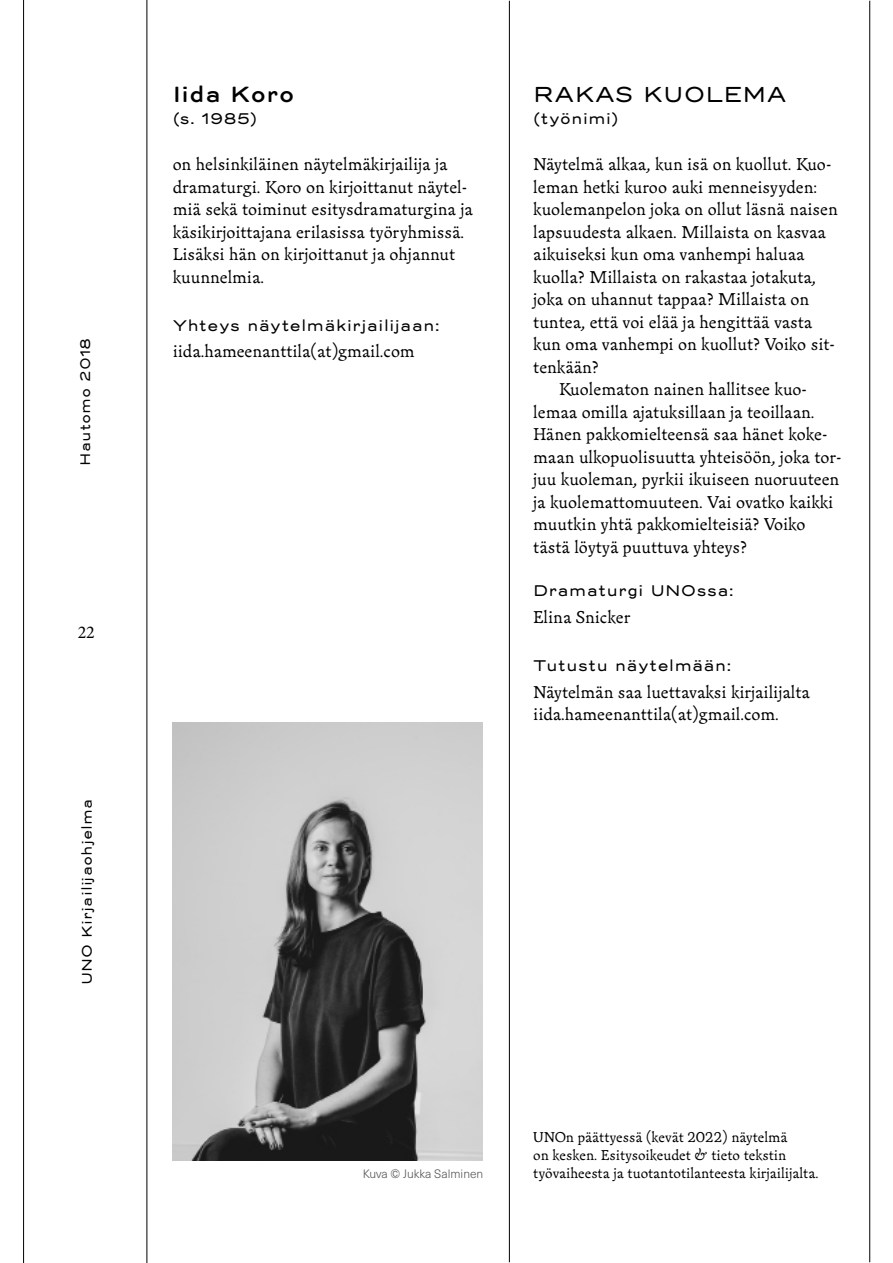
<style>
.page{position:relative;width:893px;height:1263px;background:#fff}
.page>*{position:absolute;margin:0;border:0;box-sizing:border-box;transform-origin:0 0}
.t1{font:21px "Trio Grotesk";color:#000}
.t2{font:500 21px "Trio Grotesk";color:#000}
.t3{font:18px/22.5px "Bookish";color:#000}
.t4{font:18px "Minion Pro";color:#000}
.t5{font:15px/18px "Bookish";color:#000}
.t6{font:15px "Trio Grotesk";color:#000}
.t7{font:13.5px "Trio Grotesk";color:#000}
.t8{font:300 12px "Neue Haas Unica W1 G";color:#575756}
</style>
<div class="page">
<hr style="left:23px;top:0;width:1px;height:1263px;background:#000">
<hr style="left:147px;top:0;width:1px;height:1263px;background:#000">
<hr style="left:509px;top:1px;width:1px;height:1261px;background:#000">
<hr style="left:869px;top:1px;width:1px;height:1261px;background:#000">
<img style="left:173px;top:723px;width:309px;height:438px">
<p class="t7" style="left:76px;top:466px;width:130px;rotate:-90deg">Hautomo 2018</p>
<p class="t4" style="left:78px;top:620px;width:19px">22</p>
<p class="t7" style="left:78px;top:985px;width:188px;rotate:-90deg">UNO Kirjailijaohjelma</p>
<p class="t2" style="left:173px;top:80px;width:123px">Iida Koro</p>
<p class="t6" style="left:173px;top:109px;width:86px">(s. 1985)</p>
<p class="t3" style="left:173px;top:153px;width:302px">on helsinkiläinen näytelmäkirjailija ja dramaturgi. Koro on kirjoittanut näytel&shy;miä sekä toiminut esitysdramaturgina ja käsikirjoittajana erilasissa työryhmissä.<br>Lisäksi hän on kirjoittanut ja ohjannut kuunnelmia.</p>
<p class="t6" style="left:173px;top:315px;width:269px">Yhteys näytelmäkirjailijaan:</p>
<p class="t3" style="left:173px;top:340px;width:243px">iida.hameenanttila(at)gmail.com</p>
<p class="t1" style="left:533px;top:80px;width:255px">RAKAS KUOLEMA</p>
<p class="t6" style="left:533px;top:109px;width:87px">(työnimi)</p>
<p class="t3" style="left:533px;top:153px;width:300px">Näytelmä alkaa, kun isä on kuollut. Kuo-</p>
<p class="t3" style="left:533px;top:175px;width:285px">leman hetki kuroo auki menneisyyden:</p>
<p class="t3" style="left:533px;top:198px;width:306px">kuolemanpelon joka on ollut läsnä naisen</p>
<p class="t3" style="left:533px;top:220px;width:294px">lapsuudesta alkaen. Millaista on kasvaa</p>
<p class="t3" style="left:533px;top:243px;width:273px">aikuiseksi kun oma vanhempi haluaa</p>
<p class="t3" style="left:533px;top:265px;width:284px">kuolla? Millaista on rakastaa jotakuta,</p>
<p class="t3" style="left:533px;top:288px;width:277px">joka on uhannut tappaa? Millaista on</p>
<p class="t3" style="left:533px;top:310px;width:281px">tuntea, että voi elää ja hengittää vasta</p>
<p class="t3" style="left:533px;top:333px;width:303px">kun oma vanhempi on kuollut? Voiko sit-</p>
<p class="t3" style="left:533px;top:355px;width:67px">tenkään?</p>
<p class="t3" style="left:559px;top:378px;width:250px">Kuolematon nainen hallitsee kuo-</p>
<p class="t3" style="left:533px;top:400px;width:283px">lemaa omilla ajatuksillaan ja teoillaan.</p>
<p class="t3" style="left:533px;top:423px;width:296px">Hänen pakkomielteensä saa hänet koke-</p>
<p class="t3" style="left:533px;top:445px;width:310px">maan ulkopuolisuutta yhteisöön, joka tor-</p>
<p class="t3" style="left:533px;top:468px;width:308px">juu kuoleman, pyrkii ikuiseen nuoruuteen</p>
<p class="t3" style="left:533px;top:490px;width:301px">ja kuolemattomuuteen. Vai ovatko kaikki</p>
<p class="t3" style="left:533px;top:513px;width:274px">muutkin yhtä pakkomielteisiä? Voiko</p>
<p class="t3" style="left:533px;top:535px;width:215px">tästä löytyä puuttuva yhteys?</p>
<p class="t6" style="left:533px;top:581px;width:202px">Dramaturgi UNOssa:</p>
<p class="t3" style="left:533px;top:605px;width:99px">Elina Snicker</p>
<p class="t6" style="left:533px;top:655px;width:200px">Tutustu näytelmään:</p>
<p class="t3" style="left:533px;top:680px;width:278px">Näytelmän saa luettavaksi kirjailijalta iida.hameenanttila(at)gmail.com.</p>
<p class="t8" style="left:363px;top:1165px;width:122px">Kuva © Jukka Salminen</p>
<p class="t5" style="left:533px;top:1128px;width:287px">UNOn päättyessä (kevät 2022) näytelmä<br>on kesken. Esitysoikeudet &amp; tieto tekstin työvaiheesta ja tuotantotilanteesta kirjailijalta.</p>
</div>
